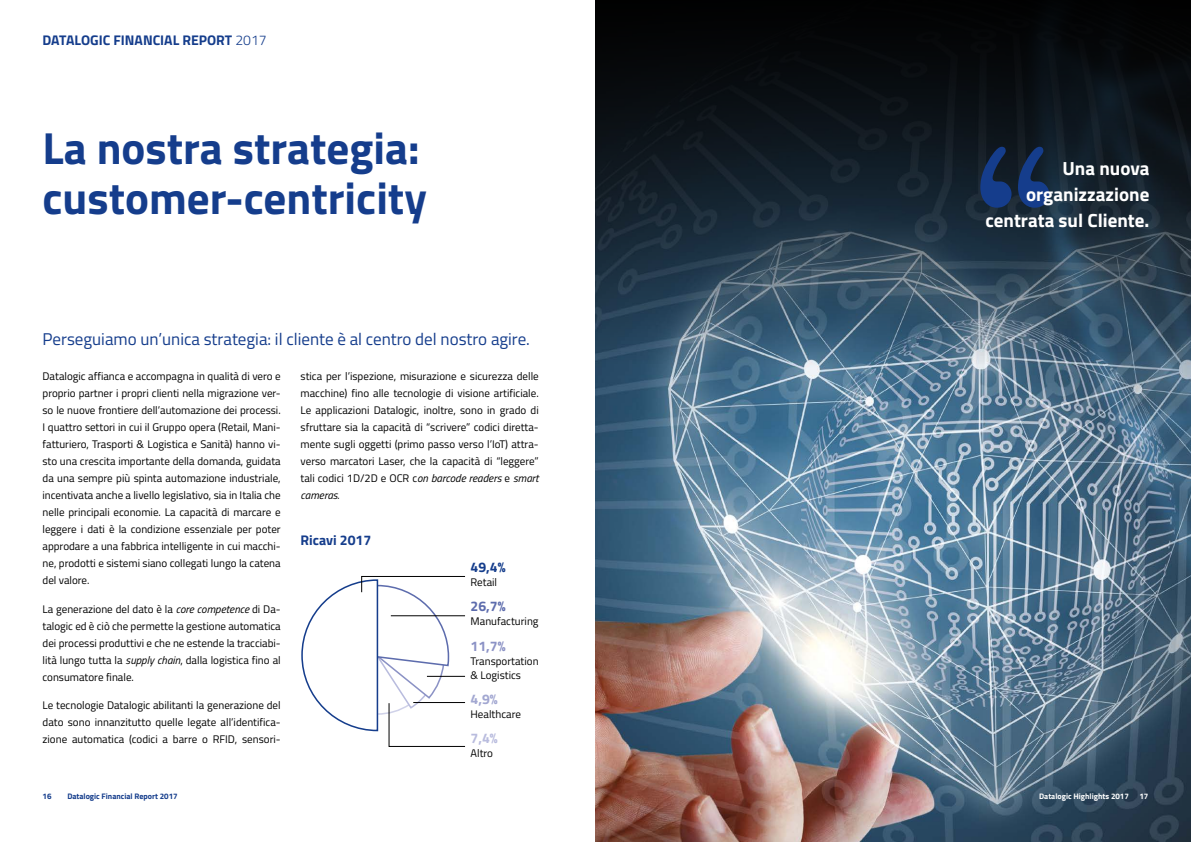
<style>
.page{position:relative;width:1191px;height:842px;background:#fff}
.page>*{position:absolute;margin:0;border:0;box-sizing:border-box;transform-origin:0 0}
.t1{font:700 45px/50px "Titillium Web";color:#153d8c}
.t2{font:700 19px/26px "Titillium Web";color:#fff;text-align:right}
.t3{font:17px "Titillium Web";color:#153d8c}
.t4{font:700 14px "Titillium Web";color:#153d8c}
.t5{font:700 14px "Titillium Web";color:#5d6cad}
.t6{font:700 14px "Titillium Web";color:#8b92c5}
.t7{font:700 14px "Titillium Web";color:#a2a7d1}
.t8{font:700 14px "Titillium Web";color:#b9bcde}
.t9{font:11px/17px "Titillium Web";color:#000;text-align:justify}
.t10{font:700 8px "Titillium Web";color:#153d8c}
.t11{font:700 8px "Titillium Web";color:#fff}
.s1{font-weight:300}
.s2{font-style:italic}
</style>
<div class="page">
<img style="left:595px;top:452px;width:596px;height:390px">
<svg style="left:595px;top:0;width:596px;height:452px;background:#293c4a"></svg>
<svg style="left:980px;top:147px;width:69px;height:61px;background:#142e5a"></svg>
<svg style="left:301px;top:576px;width:164px;height:171px"></svg>
<p class="t4" style="left:43px;top:29px;width:226px">DATALOGIC FINANCIAL REPORT <span class="s1">2017</span></p>
<h1 class="t1" style="left:43px;top:121px;width:386px">La nostra strategia: customer-centricity</h1>
<h3 class="t3" style="left:43px;top:327px;width:489px">Perseguiamo un’unica strategia: il cliente è al centro del nostro agire.</h3>
<p class="t9" style="left:43px;top:368px;width:240px">Datalogic affianca e accompagna in qualità di vero e proprio partner i propri clienti nella migrazione ver&shy;so le nuove frontiere dell’automazione dei processi.<br>I quattro settori in cui il Gruppo opera (Retail, Mani&shy;fatturiero, Trasporti &amp; Logistica e Sanità) hanno vi&shy;sto una crescita importante della domanda, guidata da una sempre più spinta automazione industriale, incentivata anche a livello legislativo, sia in Italia che nelle principali economie. La capacità di marcare e leggere i dati è la condizione essenziale per poter approdare a una fabbrica intelligente in cui macchi&shy;ne, prodotti e sistemi siano collegati lungo la catena del valore.</p>
<p class="t9" style="left:43px;top:600px;width:240px">La generazione del dato è la <span class="s2">core competence</span> di Da&shy;talogic ed è ciò che permette la gestione automatica dei processi produttivi e che ne estende la tracciabi&shy;lità lungo tutta la <span class="s2">supply chain</span>, dalla logistica fino al consumatore finale.</p>
<p class="t9" style="left:43px;top:696px;width:240px">Le tecnologie Datalogic abilitanti la generazione del dato sono innanzitutto quelle legate all’identifica&shy;zione automatica (codici a barre o RFID, sensori-</p>
<p class="t10" style="left:43px;top:790px;width:10px">16</p>
<p class="t10" style="left:67px;top:790px;width:112px">Datalogic Financial Report 2017</p>
<p class="t9" style="left:300px;top:367px;width:240px">stica per l’ispezione, misurazione e sicurezza delle macchine) fino alle tecnologie di visione artificiale.<br>Le applicazioni Datalogic, inoltre, sono in grado di sfruttare sia la capacità di “scrivere” codici diretta&shy;mente sugli oggetti (primo passo verso l’IoT) attra&shy;verso marcatori Laser, che la capacità di “leggere” tali codici 1D/2D e OCR c<span class="s2">on barcode readers</span> e <span class="s2">smart cameras.</span></p>
<p class="t4" style="left:300px;top:529px;width:72px">Ricavi 2017</p>
<p class="t4" style="left:470px;top:556px;width:37px">49,4%</p>
<p class="t9" style="left:470px;top:573px;width:28px">Retail</p>
<p class="t5" style="left:470px;top:596px;width:37px">26,7%</p>
<p class="t9" style="left:470px;top:612px;width:69px">Manufacturing</p>
<p class="t6" style="left:470px;top:635px;width:37px">11,7%</p>
<p class="t9" style="left:470px;top:653px;width:69px;line-height:14px">Transportation &amp; Logistics</p>
<p class="t7" style="left:470px;top:688px;width:29px">4,9%</p>
<p class="t9" style="left:470px;top:705px;width:52px">Healthcare</p>
<p class="t8" style="left:470px;top:728px;width:29px">7,4%</p>
<p class="t9" style="left:470px;top:744px;width:24px">Altro</p>
<h2 class="t2" style="left:985px;top:154px;width:165px">Una nuova organizzazione centrata sul Cliente.</h2>
<p class="t11" style="left:1039px;top:790px;width:91px">Datalogic Highlights 2017</p>
<p class="t11" style="left:1139px;top:790px;width:10px">17</p>
</div>
